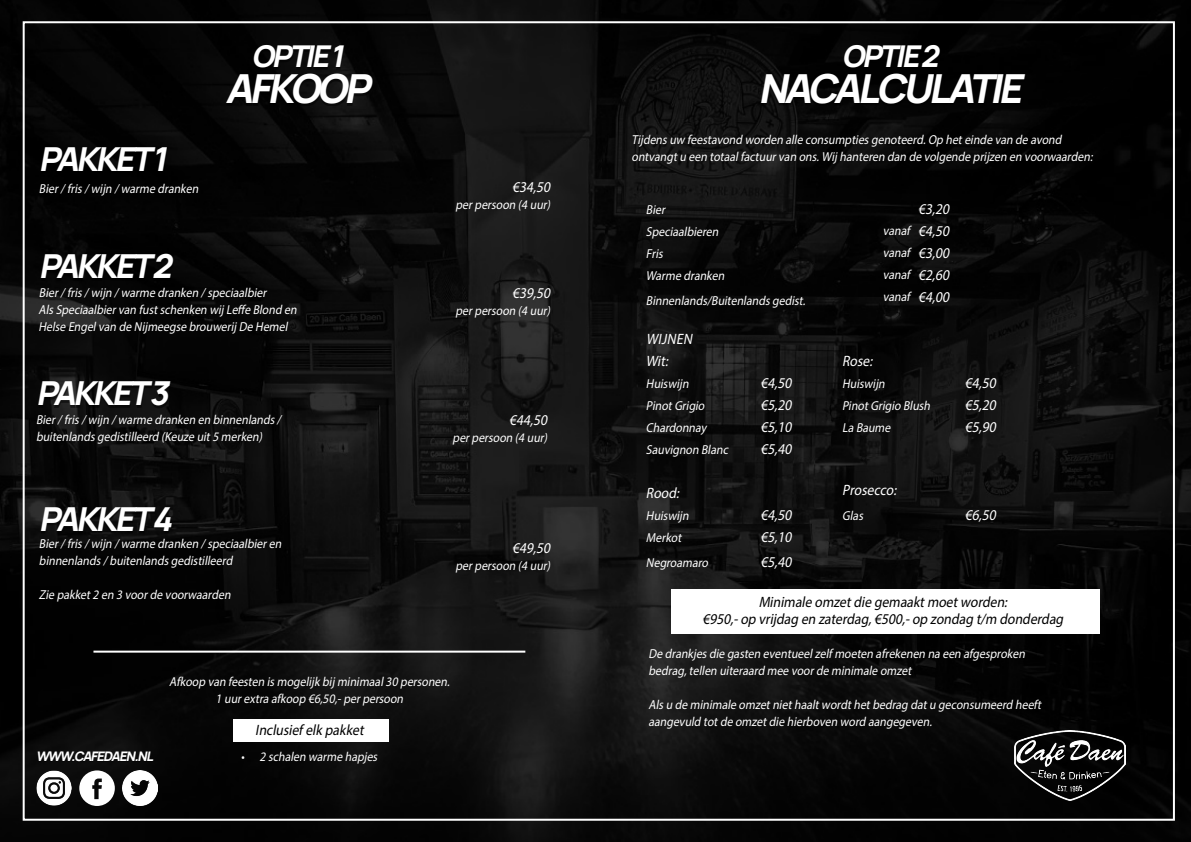
<style>
.page{position:relative;width:1191px;height:842px;background:#fff}
.page>*{position:absolute;margin:0;border:0;box-sizing:border-box;transform-origin:0 0}
.t1{font:italic 200 40px "Manrope";color:#fff}
.t2{font:italic 200 33px "Manrope";color:#fff}
.t3{font:italic 200 30px "Manrope";color:#fff}
.t4{font:italic 15px/22px "Myriad Pro";color:#fff;text-align:justify;scale:.91 1}
.t5{font:italic 15px/17px "Myriad Pro";color:#000;text-align:center;scale:.91 1}
.t6{font:italic 200 13.1px "Manrope";color:#fff}
.t7{font:italic 13px/22px "Myriad Pro";color:#fff;scale:.91 1}
.s1{font-style:normal}
</style>
<div class="page">
<img style="left:0;top:0;width:1191px;height:842px">
<div style="left:226px;top:47px;width:147px;height:59px;background:#000"></div>
<div style="left:41px;top:150px;width:126px;height:24px;background:#000"></div>
<div style="left:41px;top:256px;width:132px;height:25px;background:#000"></div>
<div style="left:38px;top:384px;width:132px;height:24px;background:#000;opacity:.5"></div>
<div style="left:41px;top:510px;width:131px;height:23px;background:#000;opacity:.5"></div>
<div style="left:761px;top:47px;width:264px;height:59px;background:#000"></div>
<div style="left:233px;top:720px;width:155px;height:22px;background:#fff"></div>
<div style="left:671px;top:589px;width:428px;height:44px;background:#fff"></div>
<hr style="left:93px;top:651px;width:432px;height:2px;background:#fff">
<img style="left:1014px;top:730px;width:111px;height:71px">
<img style="left:36px;top:770px;width:35px;height:36px">
<img style="left:123px;top:770px;width:35px;height:35px">
<svg style="left:79px;top:770px;width:36px;height:36px"></svg>
<div style="left:38px;top:752px;width:116px;height:10px;background:#080808"></div>
<h2 class="t2" style="left:39px;top:136px;width:137px">PAKKET1</h2>
<p class="t7" style="left:39px;top:177px;width:180px">Bier/fris/wijn /warme dranken</p>
<h2 class="t2" style="left:39px;top:243px;width:142px">PAKKET2</h2>
<h3 class="t3" style="left:251px;top:35px;width:101px">OPTIE1</h3>
<h1 class="t1" style="left:225px;top:60px;width:155px">AFKOOP</h1>
<p class="t7" style="left:38px;top:283px;width:288px;line-height:17.4px">Bier/fris/wijn /warme dranken /speciaalbier<br>AlsSpeciaalbiervan fustschenken wij Leffe Blond en<br>Helse Engelvan de Nijmeegse brouwerij De Hemel</p>
<h2 class="t2" style="left:36px;top:370px;width:142px">PAKKET3</h2>
<p class="t7" style="left:36px;top:410px;width:274px;line-height:17px">Bier/fris/wijn /warme dranken en binnenlands/ buitenlandsgedistilleerd (Keuze uit5 merken)</p>
<h2 class="t2" style="left:39px;top:496px;width:142px">PAKKET4</h2>
<p class="t7" style="left:39px;top:535px;width:271px;line-height:17px">Bier/fris/wijn /warme dranken /speciaalbieren binnenlands/buitenlandsgedistilleerd</p>
<p class="t7" style="left:39px;top:583px;width:215px">Zie pakket2 en 3 voorde voorwaarden</p>
<p class="t4" style="left:512px;top:176px;width:47px">€34,50</p>
<p class="t7" style="left:455px;top:194px;width:108px">perpersoon (4 uur)</p>
<p class="t4" style="left:512px;top:282px;width:47px">€39,50</p>
<p class="t7" style="left:455px;top:300px;width:108px">perpersoon (4 uur)</p>
<p class="t4" style="left:509px;top:409px;width:47px">€44,50</p>
<p class="t7" style="left:452px;top:427px;width:108px">perpersoon (4 uur)</p>
<p class="t4" style="left:512px;top:537px;width:47px">€49,50</p>
<p class="t7" style="left:455px;top:555px;width:108px">perpersoon (4 uur)</p>
<p class="t6" style="left:36px;top:747px;width:122px">WWW.CAFEDAEN.NL</p>
<p class="t7" style="left:169px;top:673px;width:312px;line-height:17px;text-align:center">Afkoop van feesten ismogelijk bij minimaal30 personen.<br>1 uurextra afkoop €6,50,-perpersoon</p>
<p class="t5" style="left:255px;top:721px;width:124px">Inclusief elk pakket</p>
<p class="t7" style="left:241px;top:745px;width:154px"><span class="s1">•</span> 2 schalen warme hapjes</p>
<h3 class="t3" style="left:842px;top:35px;width:105px">OPTIE2</h3>
<h1 class="t1" style="left:758px;top:60px;width:275px">NACALCULATIE</h1>
<p class="t7" style="left:631px;top:131px;width:511px;line-height:17px">Tijdensuw feestavond worden alle consumptiesgenoteerd.Op heteinde van de avond ontvangtu een totaalfactuurvan ons.Wij hanteren dan de volgende prijzen en voorwaarden:</p>
<p class="t7" style="left:646px;top:199px;width:91px">Bier<br>Speciaalbieren<br>Fris<br>Warme dranken</p>
<p class="t7" style="left:646px;top:290px;width:180px">Binnenlands/Buitenlandsgedist.</p>
<p class="t4" style="left:646px;top:328px;width:56px">WIJNEN<br>Wit:</p>
<p class="t7" style="left:646px;top:373px;width:95px">Huiswijn<br>PinotGrigio<br>Chardonnay<br>Sauvignon Blanc</p>
<p class="t4" style="left:646px;top:482px;width:41px">Rood:</p>
<p class="t7" style="left:646px;top:505px;width:51px">Huiswijn<br>Merkot</p>
<p class="t7" style="left:646px;top:552px;width:73px">Negroamaro</p>
<p class="t4" style="left:760px;top:372px;width:39px">€4,50 €5,20 €5,10 €5,40</p>
<p class="t4" style="left:760px;top:504px;width:39px">€4,50 €5,10</p>
<p class="t4" style="left:760px;top:551px;width:39px">€5,40</p>
<p class="t4" style="left:918px;top:198px;width:39px">€3,20 €4,50 €3,00 €2,60 €4,00</p>
<p class="t7" style="left:883px;top:219px;width:31px;text-align:justify">vanaf vanaf vanaf vanaf</p>
<p class="t4" style="left:842px;top:350px;width:38px">Rose:</p>
<p class="t7" style="left:842px;top:373px;width:101px">Huiswijn<br>PinotGrigio Blush<br>La Baume</p>
<p class="t4" style="left:842px;top:479px;width:64px">Prosecco:</p>
<p class="t7" style="left:842px;top:505px;width:27px">Glas</p>
<p class="t4" style="left:965px;top:372px;width:39px">€4,50 €5,20 €5,90</p>
<p class="t4" style="left:965px;top:504px;width:39px">€6,50</p>
<p class="t5" style="left:702px;top:593px;width:401px">Minimale omzetdie gemaaktmoetworden:<br>€950,-op vrijdag en zaterdag,€500,-op zondag t/m donderdag</p>
<p class="t7" style="left:648px;top:644px;width:418px;line-height:17px">De drankjesdie gasten eventueelzelf moeten afrekenen na een afgesproken bedrag,tellen uiteraard mee voorde minimale omzet</p>
<p class="t7" style="left:648px;top:695px;width:436px;line-height:17px">Alsu de minimale omzetniethaaltwordthetbedrag datu geconsumeerd heeft aangevuld totde omzetdie hierboven word aangegeven.</p>
</div>
